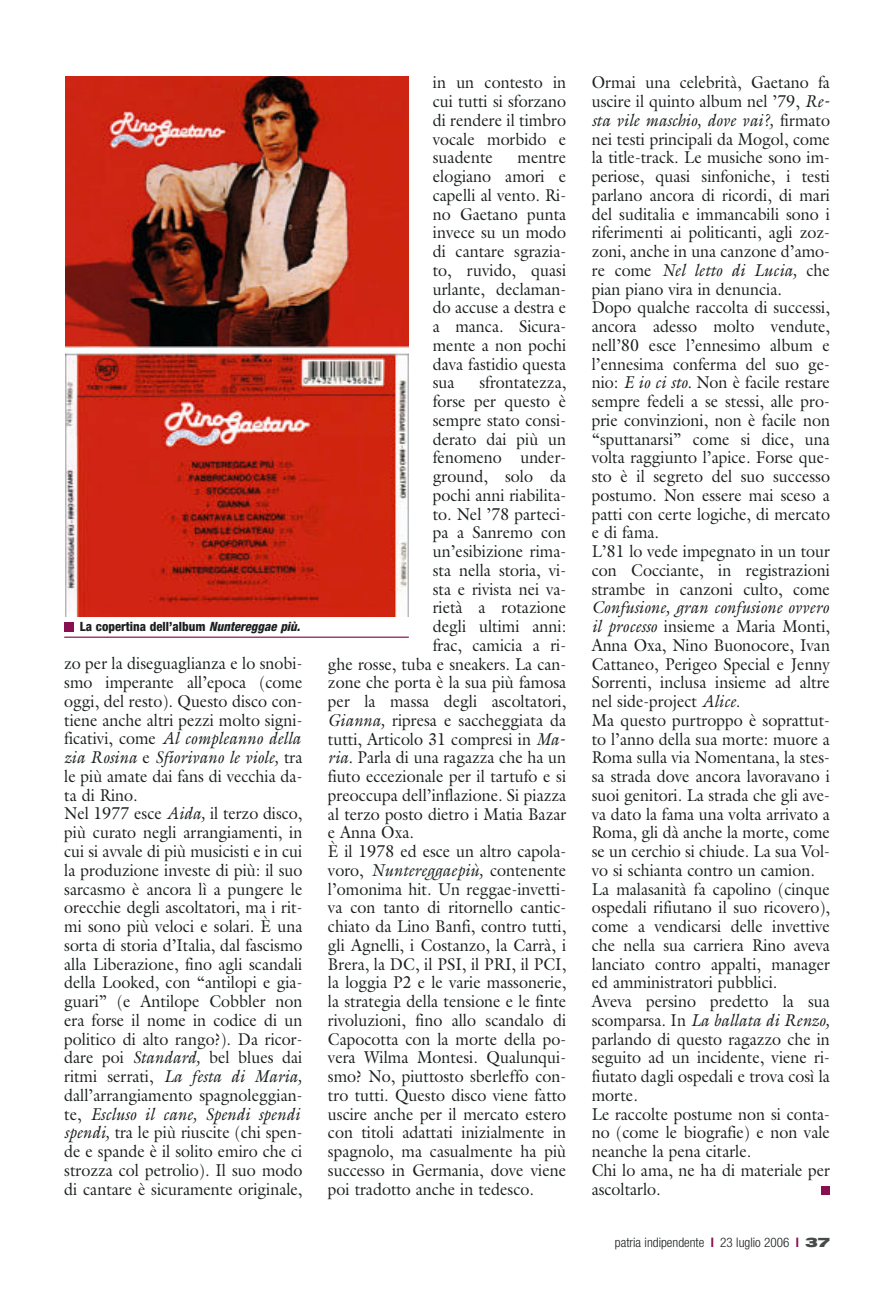
<style>
.page{position:relative;width:893px;height:1296px;background:#fff}
.page>*{position:absolute;margin:0;border:0;box-sizing:border-box;transform-origin:0 0}
.t1{font:17.25px/18.8px "Galliard";color:#1c1f20;scale:.93 1}
.t2{font:300 condensed 13.2px "Helvetica Neue";color:#1c1f20}
.t3{font:800 condensed 12.75px "Helvetica Neue";color:#1c1f20}
.s1{font-style:italic}
.s2{font-weight:700;color:#880f50}
.s3{font-weight:900;font-stretch:expanded;color:#47494a}
</style>
<div class="page">
<div style="left:821px;top:1186px;width:9px;height:9px;background:#880f50"></div>
<hr style="left:64px;top:637px;width:345px;height:1px;background:#880f50">
<div style="left:64px;top:622px;width:9px;height:9px;background:#880f50"></div>
<img style="left:66px;top:76px;width:342px;height:541px">
<p class="t3" style="left:80px;top:622px;width:222px">La copertina dell’album <span class="s1">Nuntereggae più.</span></p>
<p class="t1" style="left:64px;top:656px;width:258px">zo per la diseguaglianza e lo snobi&shy;smo imperante all’epoca (come oggi, del resto). Questo disco con&shy;tiene anche altri pezzi molto signi&shy;ficativi, come <span class="s1">Al compleanno della zia Rosina</span> e <span class="s1">Sfiorivano le viole,</span> tra le più amate dai fans di vecchia da&shy;ta di Rino.<br>Nel 1977 esce <span class="s1">Aida,</span> il terzo disco, più curato negli arrangiamenti, in cui si avvale di più musicisti e in cui la produzione investe di più: il suo sarcasmo è ancora lì a pungere le orecchie degli ascoltatori, ma i rit&shy;mi sono più veloci e solari. È una sorta di storia d’Italia, dal fascismo alla Liberazione, fino agli scandali della Looked, con “antilopi e gia&shy;guari” (e Antilope Cobbler non era forse il nome in codice di un politico di alto rango?). Da ricor&shy;dare poi <span class="s1">Standard,</span> bel blues dai ritmi serrati, <span class="s1">La festa di Maria, </span>dall’arrangiamento spagnoleggian&shy;te, <span class="s1">Escluso il cane, Spendi spendi spendi,</span> tra le più riuscite (chi spen&shy;de e spande è il solito emiro che ci strozza col petrolio). Il suo modo di cantare è sicuramente originale,</p>
<p class="t1" style="left:433px;top:75px;width:145px;text-align:justify">in un contesto in cui tutti si sforzano di rendere il timbro vocale morbido e suadente</p>
<p class="t1" style="left:433px;top:150px;width:145px;text-align:justify;text-indent:85px">mentre elogiano amori e capelli al vento. Ri&shy;no Gaetano punta invece su un modo di cantare sgrazia&shy;to, ruvido, quasi urlante, declaman&shy;do accuse a destra e a manca. Sicura&shy;mente a non pochi dava fastidio questa sua</p>
<p class="t1" style="left:479px;top:375px;width:95px">sfrontatezza,</p>
<p class="t1" style="left:433px;top:394px;width:145px">forse per questo è</p>
<p class="t1" style="left:433px;top:412px;width:145px">sempre stato consi-</p>
<p class="t1" style="left:433px;top:431px;width:145px">derato dai più un</p>
<p class="t1" style="left:433px;top:450px;width:145px">fenomeno under-</p>
<p class="t1" style="left:433px;top:469px;width:145px">ground, solo da</p>
<p class="t1" style="left:433px;top:487px;width:145px">pochi anni riabilita-</p>
<p class="t1" style="left:433px;top:506px;width:145px">to. Nel ’78 parteci-</p>
<p class="t1" style="left:433px;top:525px;width:145px">pa a Sanremo con</p>
<p class="t1" style="left:433px;top:544px;width:145px">un’esibizione rima-</p>
<p class="t1" style="left:433px;top:562px;width:145px">sta nella storia, vi-</p>
<p class="t1" style="left:433px;top:581px;width:145px">sta e rivista nei va-</p>
<p class="t1" style="left:433px;top:600px;width:145px">rietà a rotazione</p>
<p class="t1" style="left:433px;top:619px;width:145px">degli ultimi anni:</p>
<p class="t1" style="left:433px;top:637px;width:145px">frac, camicia a ri-</p>
<p class="t1" style="left:328px;top:656px;width:258px">ghe rosse, tuba e sneakers. La can-</p>
<p class="t1" style="left:328px;top:675px;width:258px">zone che porta è la sua più famosa</p>
<p class="t1" style="left:328px;top:694px;width:258px">per la massa degli ascoltatori,</p>
<p class="t1" style="left:328px;top:712px;width:258px"><span class="s1">Gianna,</span> ripresa e saccheggiata da</p>
<p class="t1" style="left:328px;top:731px;width:256px">tutti, Articolo 31 compresi in <span class="s1">Ma-</span></p>
<p class="t1" style="left:328px;top:750px;width:258px"><span class="s1">ria.</span> Parla di una ragazza che ha un</p>
<p class="t1" style="left:328px;top:769px;width:258px">fiuto eccezionale per il tartufo e si</p>
<p class="t1" style="left:328px;top:787px;width:258px">preoccupa dell’inflazione. Si piazza</p>
<p class="t1" style="left:328px;top:806px;width:258px">al terzo posto dietro i Matia Bazar</p>
<p class="t1" style="left:328px;top:825px;width:94px">e Anna Oxa.</p>
<p class="t1" style="left:328px;top:844px;width:258px">È il 1978 ed esce un altro capola-</p>
<p class="t1" style="left:328px;top:862px;width:258px">voro, <span class="s1">Nuntereggaepiù,</span> contenente</p>
<p class="t1" style="left:328px;top:881px;width:258px">l’omonima hit. Un reggae-invetti-</p>
<p class="t1" style="left:328px;top:900px;width:258px">va con tanto di ritornello cantic-</p>
<p class="t1" style="left:328px;top:919px;width:258px">chiato da Lino Banfi, contro tutti,</p>
<p class="t1" style="left:328px;top:937px;width:258px">gli Agnelli, i Costanzo, la Carrà, i</p>
<p class="t1" style="left:328px;top:956px;width:258px">Brera, la DC, il PSI, il PRI, il PCI,</p>
<p class="t1" style="left:328px;top:975px;width:258px">la loggia P2 e le varie massonerie,</p>
<p class="t1" style="left:328px;top:994px;width:258px">la strategia della tensione e le finte</p>
<p class="t1" style="left:328px;top:1012px;width:258px">rivoluzioni, fino allo scandalo di</p>
<p class="t1" style="left:328px;top:1031px;width:258px">Capocotta con la morte della po-</p>
<p class="t1" style="left:328px;top:1050px;width:258px">vera Wilma Montesi. Qualunqui-</p>
<p class="t1" style="left:328px;top:1069px;width:258px">smo? No, piuttosto sberleffo con-</p>
<p class="t1" style="left:328px;top:1087px;width:258px">tro tutti. Questo disco viene fatto</p>
<p class="t1" style="left:328px;top:1106px;width:258px">uscire anche per il mercato estero</p>
<p class="t1" style="left:328px;top:1125px;width:258px">con titoli adattati inizialmente in</p>
<p class="t1" style="left:328px;top:1144px;width:258px">spagnolo, ma casualmente ha più</p>
<p class="t1" style="left:328px;top:1162px;width:258px">successo in Germania, dove viene</p>
<p class="t1" style="left:328px;top:1181px;width:223px">poi tradotto anche in tedesco.</p>
<p class="t1" style="left:591px;top:75px;width:258px">Ormai una celebrità, Gaetano fa uscire il quinto album nel ’79, <span class="s1">Re&shy;sta vile maschio, dove vai?,</span> firmato nei testi principali da Mogol, come la title-track. Le musiche sono im&shy;periose, quasi sinfoniche, i testi parlano ancora di ricordi, di mari del suditalia e immancabili sono i riferimenti ai politicanti, agli zoz&shy;zoni, anche in una canzone d’amo&shy;re come <span class="s1">Nel letto di Lucia,</span> che pian piano vira in denuncia.<br>Dopo qualche raccolta di successi, ancora adesso molto vendute, nell’80 esce l’ennesimo album e l’ennesima conferma del suo ge&shy;nio: <span class="s1">E io ci sto.</span> Non è facile restare sempre fedeli a se stessi, alle pro&shy;prie convinzioni, non è facile non “sputtanarsi” come si dice, una volta raggiunto l’apice. Forse que&shy;sto è il segreto del suo successo postumo. Non essere mai sceso a patti con certe logiche, di mercato e di fama.<br>L’81 lo vede impegnato in un tour con Cocciante, in registrazioni strambe in canzoni culto, come</p>
<p class="t1" style="left:591px;top:600px;width:258px"><span class="s1">Confusione, gran confusione ovvero il processo</span> insieme a Maria Monti,<br>Anna Oxa, Nino Buonocore, Ivan<br>Cattaneo, Perigeo Special e Jenny<br>Sorrenti, inclusa insieme ad altre nel side-project <span class="s1">Alice.<br></span>Ma questo purtroppo è soprattut&shy;to l’anno della sua morte: muore a<br>Roma sulla via Nomentana, la stes&shy;sa strada dove ancora lavoravano i suoi genitori. La strada che gli ave&shy;va dato la fama una volta arrivato a<br>Roma, gli dà anche la morte, come se un cerchio si chiude. La sua Vol&shy;vo si schianta contro un camion.<br>La malasanità fa capolino (cinque ospedali rifiutano il suo ricovero), come a vendicarsi delle invettive che nella sua carriera Rino aveva lanciato contro appalti, manager ed amministratori pubblici.<br>Aveva persino predetto la sua scomparsa. In <span class="s1">La ballata di Renzo, </span>parlando di questo ragazzo che in seguito ad un incidente, viene ri&shy;fiutato dagli ospedali e trova così la morte.<br>Le raccolte postume non si conta&shy;no (come le biografie) e non vale neanche la pena citarle.<br>Chi lo ama, ne ha di materiale per ascoltarlo.</p>
<p class="t2" style="left:615px;top:1238px;width:216px">patria indipendente <span class="s2">l</span> 23 luglio 2006 <span class="s2">l</span> <span class="s3">37</span></p>
</div>
